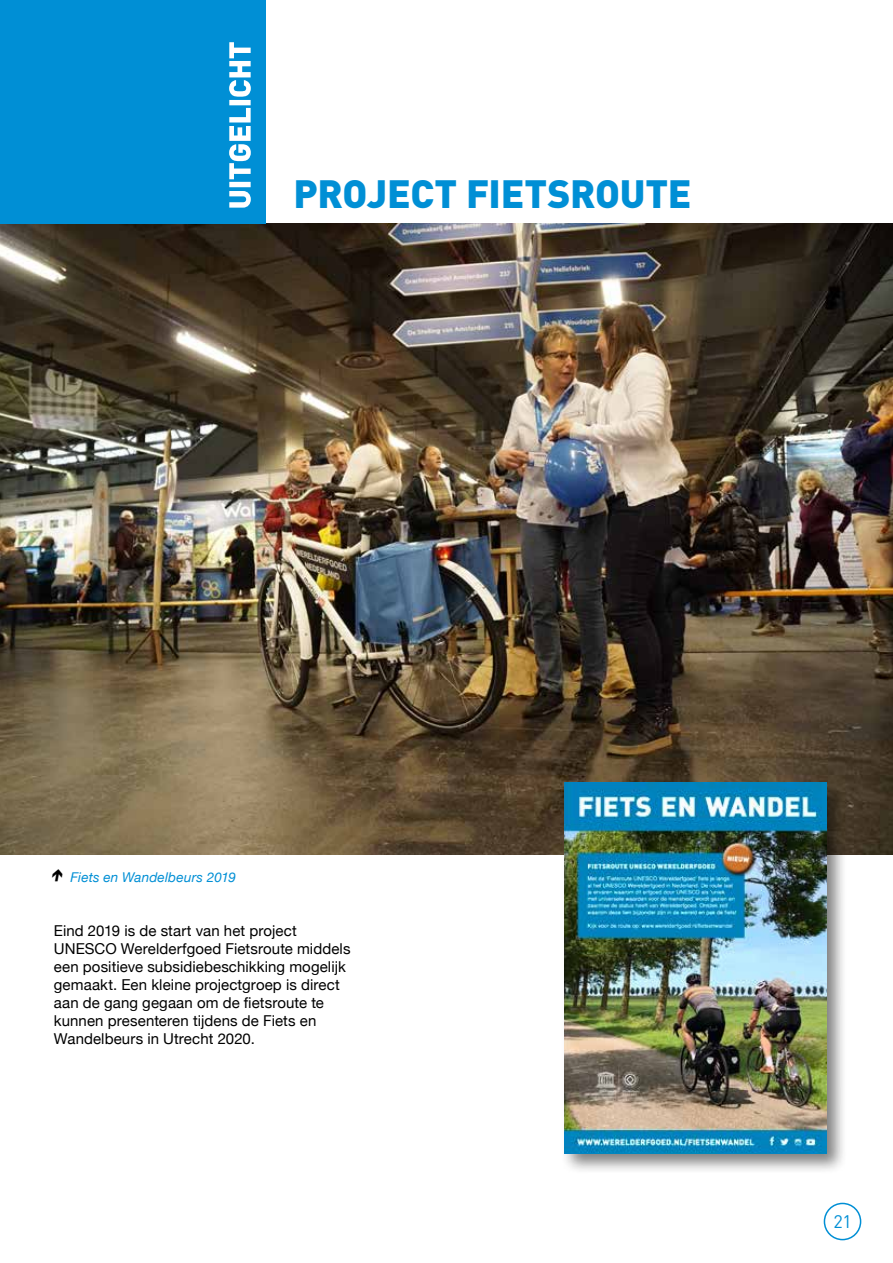
<style>
.page{position:relative;width:893px;height:1263px;background:#fff}
.page>*{position:absolute;margin:0;border:0;box-sizing:border-box;transform-origin:0 0}
.t1{font:900 39px "DIN";letter-spacing:-.01em;color:#008fd5}
.t2{font:18px "DIN";color:#008fd5}
.t3{font:15px/18px "Helvetica Neue";letter-spacing:.005em;color:#000}
.t4{font:italic 13.5px "Helvetica Neue";letter-spacing:.015em;color:#008fd5}
</style>
<div class="page">
<img style="left:0;top:224px;width:893px;height:631px">
<div style="left:0;top:0;width:266px;height:224px;background:#008fd5"></div>
<svg style="left:229px;top:42px;width:22px;height:166px"></svg>
<div style="left:561px;top:779px;width:287px;height:396px;background:#000;opacity:.5"></div>
<img style="left:565px;top:783px;width:261px;height:370px">
<div style="left:824px;top:1203px;width:37px;height:37px;border:2px solid #008fd5;border-radius:50%"></div>
<h1 class="t1" style="left:294px;top:168px;width:400px">PROJECT FIETSROUTE</h1>
<p class="t4" style="left:70px;top:867px;width:167px">Fiets en Wandelbeurs 2019</p>
<p class="t3" style="left:54px;top:923px;width:298px">Eind 2019 is de start van het project UNESCO Werelderfgoed Fietsroute middels een positieve subsidiebeschikking mogelijk gemaakt. Een kleine projectgroep is direct aan de gang gegaan om de fietsroute te kunnen presenteren tijdens de Fiets en Wandelbeurs in Utrecht 2020.</p>
<p class="t2" style="left:833px;top:1210px;width:20px">21</p>
</div>
